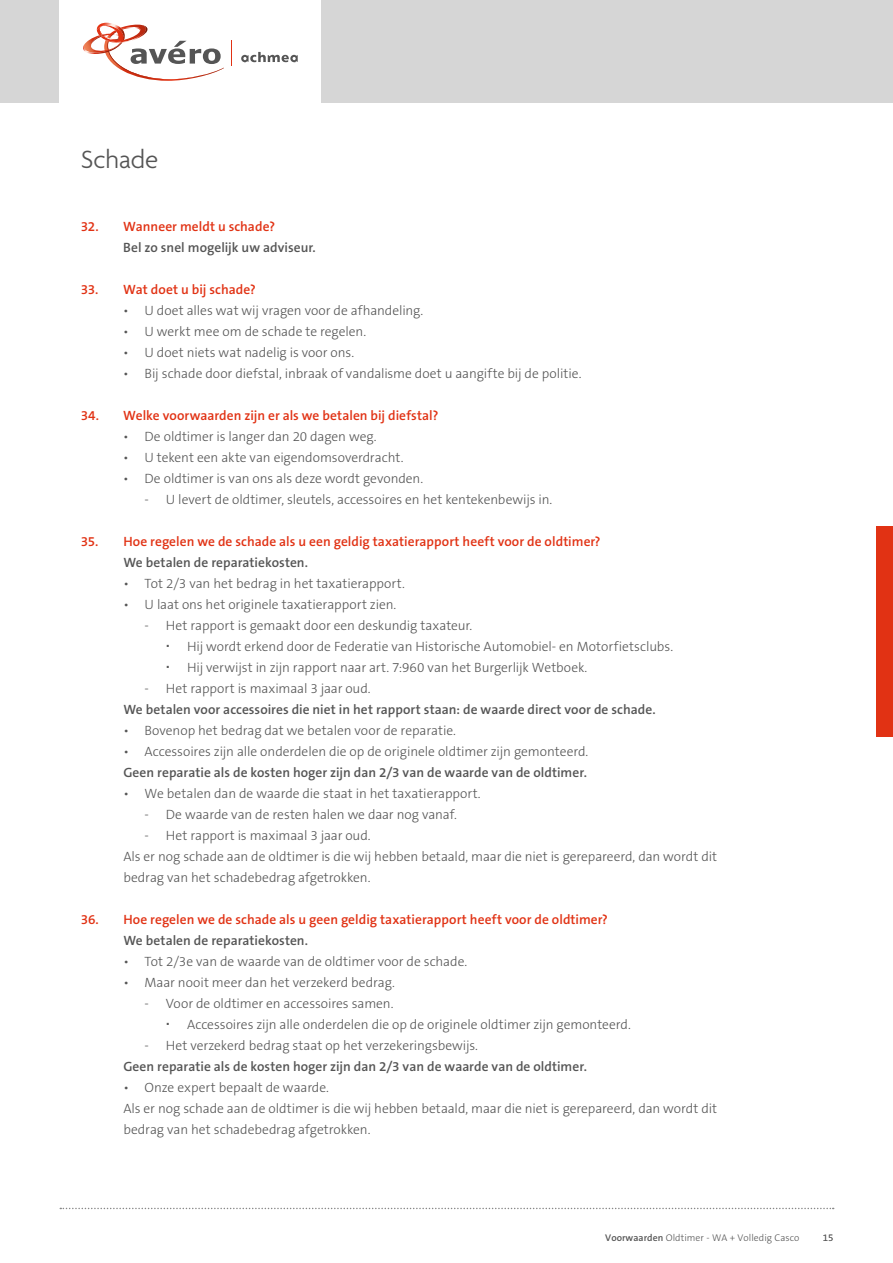
<style>
.page{position:relative;width:893px;height:1263px;background:#fff}
.page>*{position:absolute;margin:0;border:0;box-sizing:border-box;transform-origin:0 0}
.t1{font:300 27px "Agenda";color:#555}
.t2{font:300 13.5px/21px "The Sans B3";letter-spacing:-.005em;color:#555}
.t3{font:600 13.5px "The Sans B6";letter-spacing:.005em;color:#555}
.t4{font:600 13.5px "The Sans B6";letter-spacing:.005em;color:#e13214}
.t5{font:300 9.75px "The Sans B3";letter-spacing:.005em;color:#555}
.s1{font-family:"The Sans B6";font-weight:600}
</style>
<div class="page">
<div style="left:0;top:0;width:893px;height:103px;background:#d6d6d6"></div>
<div style="left:60px;top:0;width:261px;height:103px;background:#fff"></div>
<svg style="left:241px;top:52px;width:57px;height:10px"></svg>
<svg style="left:83px;top:22px;width:141px;height:59px"></svg>
<svg style="left:231px;top:41px;width:1px;height:25px"></svg>
<svg style="left:60px;top:1208px;width:774px;height:1px"></svg>
<div style="left:876px;top:526px;width:17px;height:211px;background:#e13214"></div>
<h1 class="t1" style="left:81px;top:145px;width:79px">Schade</h1>
<p class="t4" style="left:81px;top:219px;width:196px">32. Wanneer meldt u schade?</p>
<p class="t3" style="left:123px;top:240px;width:194px">Bel zo snel mogelijk uw adviseur.</p>
<p class="t4" style="left:81px;top:282px;width:177px">33. Wat doet u bij schade?</p>
<p class="t2" style="left:123px;top:301px;width:302px">• U doet alles wat wij vragen voor de afhandeling.</p>
<p class="t2" style="left:123px;top:322px;width:244px">• U werkt mee om de schade te regelen.</p>
<p class="t2" style="left:123px;top:343px;width:232px">• U doet niets wat nadelig is voor ons.</p>
<p class="t2" style="left:123px;top:364px;width:460px">• Bij schade door diefstal, inbraak of vandalisme doet u aangifte bij de politie.</p>
<p class="t4" style="left:81px;top:408px;width:359px">34. Welke voorwaarden zijn er als we betalen bij diefstal?</p>
<p class="t2" style="left:123px;top:427px;width:255px">• De oldtimer is langer dan 20 dagen weg.</p>
<p class="t2" style="left:123px;top:448px;width:282px">• U tekent een akte van eigendomsoverdracht.</p>
<p class="t2" style="left:123px;top:469px;width:301px">• De oldtimer is van ons als deze wordt gevonden.</p>
<p class="t2" style="left:145px;top:490px;width:409px">- U levert de oldtimer, sleutels, accessoires en het kentekenbewijs in.</p>
<p class="t4" style="left:81px;top:534px;width:521px">35. Hoe regelen we de schade als u een geldig taxatierapport heeft voor de oldtimer?</p>
<p class="t3" style="left:123px;top:555px;width:186px">We betalen de reparatiekosten.</p>
<p class="t2" style="left:123px;top:574px;width:283px">• Tot 2/3 van het bedrag in het taxatierapport.</p>
<p class="t2" style="left:123px;top:595px;width:275px">• U laat ons het originele taxatierapport zien.</p>
<p class="t2" style="left:187px;top:616px;width:488px;text-indent:-43px">- Het rapport is gemaakt door een deskundig taxateur.<br>Hij wordt erkend door de Federatie van Historische Automobiel- en Motorfietsclubs.<br>Hij verwijst in zijn rapport naar art. 7:960 van het Burgerlijk Wetboek.</p>
<p class="t2" style="left:145px;top:679px;width:228px">- Het rapport is maximaal 3 jaar oud.</p>
<p class="t3" style="left:123px;top:702px;width:534px">We betalen voor accessoires die niet in het rapport staan: de waarde direct voor de schade.</p>
<p class="t2" style="left:123px;top:721px;width:334px">• Bovenop het bedrag dat we betalen voor de reparatie.</p>
<p class="t2" style="left:123px;top:742px;width:466px">• Accessoires zijn alle onderdelen die op de originele oldtimer zijn gemonteerd.</p>
<p class="t3" style="left:123px;top:766px;width:465px">Geen reparatie als de kosten hoger zijn dan 2/3 van de waarde van de oldtimer.</p>
<p class="t2" style="left:123px;top:784px;width:359px">• We betalen dan de waarde die staat in het taxatierapport.</p>
<p class="t2" style="left:145px;top:805px;width:314px">- De waarde van de resten halen we daar nog vanaf.</p>
<p class="t2" style="left:123px;top:826px;width:595px;text-indent:21px">- Het rapport is maximaal 3 jaar oud.<br>Als er nog schade aan de oldtimer is die wij hebben betaald, maar die niet is gerepareerd, dan wordt dit bedrag van het schadebedrag afgetrokken.</p>
<p class="t4" style="left:81px;top:913px;width:529px">36. Hoe regelen we de schade als u geen geldig taxatierapport heeft voor de oldtimer?</p>
<p class="t3" style="left:123px;top:934px;width:186px">We betalen de reparatiekosten.</p>
<p class="t2" style="left:123px;top:952px;width:345px">• Tot 2/3e van de waarde van de oldtimer voor de schade.</p>
<p class="t2" style="left:123px;top:973px;width:273px">• Maar nooit meer dan het verzekerd bedrag.</p>
<p class="t2" style="left:187px;top:994px;width:445px;text-indent:-43px">- Voor de oldtimer en accessoires samen.<br>Accessoires zijn alle onderdelen die op de originele oldtimer zijn gemonteerd.</p>
<p class="t2" style="left:145px;top:1036px;width:335px">- Het verzekerd bedrag staat op het verzekeringsbewijs.</p>
<p class="t3" style="left:123px;top:1060px;width:465px">Geen reparatie als de kosten hoger zijn dan 2/3 van de waarde van de oldtimer.</p>
<p class="t2" style="left:123px;top:1078px;width:595px">• Onze expert bepaalt de waarde.<br>Als er nog schade aan de oldtimer is die wij hebben betaald, maar die niet is gerepareerd, dan wordt dit bedrag van het schadebedrag afgetrokken.</p>
<p class="t5" style="left:605px;top:1233px;width:196px"><span class="s1">Voorwaarden</span> Oldtimer - WA + Volledig Casco</p>
<p class="t5" style="left:823px;top:1233px;width:12px">15</p>
</div>
